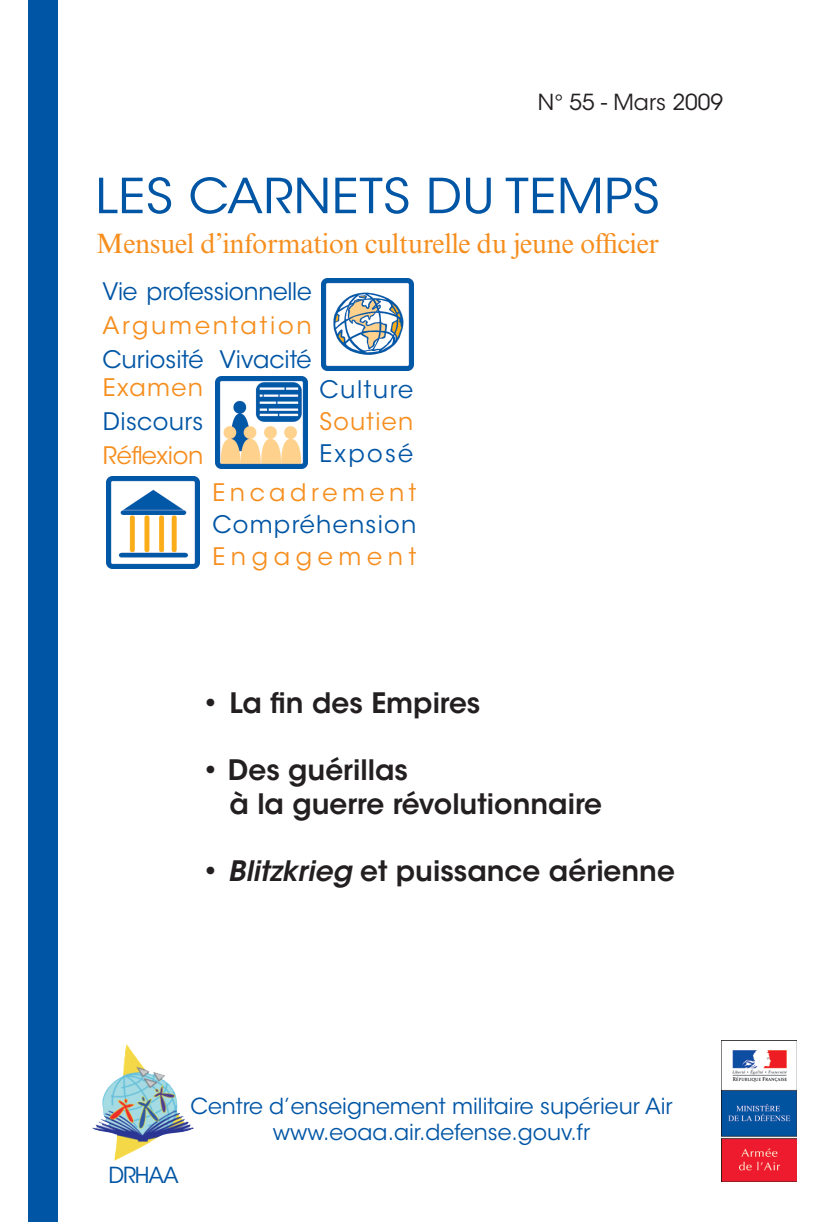
<style>
.page{position:relative;width:834px;height:1222px;background:#fff}
.page>*{position:absolute;margin:0;border:0;box-sizing:border-box;transform-origin:0 0}
.t1{font:48px "ITC Avant Garde Std";letter-spacing:.01em;color:#0155a5;scale:1.05 1}
.t2{font:600 28px/33.6px "ITC Avant Garde Std";color:#231f20}
.t3{font:28px "Times New Roman MT Std";letter-spacing:-.015em;color:#f68e1e}
.t4{font:24px "ITC Avant Garde Std";color:#0155a5}
.t5{font:24px "ITC Avant Garde Std";letter-spacing:.115em;color:#f68e1e}
.t6{font:24px "ITC Avant Garde Std";letter-spacing:.055em;color:#0155a5}
.t7{font:24px "ITC Avant Garde Std";letter-spacing:.185em;color:#f68e1e}
.t8{font:24px "ITC Avant Garde Std";letter-spacing:.235em;color:#f68e1e}
.t9{font:24px "ITC Avant Garde Std";letter-spacing:-.01em;color:#f68e1e}
.t10{font:24px "ITC Avant Garde Std";letter-spacing:.065em;color:#0155a5}
.t11{font:24px "ITC Avant Garde Std";letter-spacing:.055em;color:#f68e1e}
.t12{font:22px/26.4px "ITC Avant Garde Std";color:#0155a5;text-align:center}
.t13{font:22px "ITC Avant Garde Std";color:#231f20}
.s1{font-style:italic}
</style>
<div class="page">
<div style="left:29px;top:0;width:29px;height:1222px;background:#0155a5"></div>
<img style="left:107px;top:476px;width:92px;height:92px">
<img style="left:321px;top:279px;width:92px;height:92px">
<img style="left:215px;top:376px;width:92px;height:93px">
<img style="left:721px;top:1040px;width:75px;height:141px">
<img style="left:92px;top:1044px;width:101px;height:117px">
<p class="t13" style="left:538px;top:89px;width:186px">N° 55 - Mars 2009</p>
<h1 class="t1" style="left:95px;top:167px;width:539px">LES CARNETS DU TEMPS</h1>
<p class="t3" style="left:96px;top:227px;width:564px">Mensuel d’information culturelle du jeune officier</p>
<p class="t4" style="left:102px;top:277px;width:211px">Vie professionnelle</p>
<p class="t5" style="left:102px;top:311px;width:211px">Argumentation</p>
<p class="t4" style="left:102px;top:345px;width:211px">Curiosité Vivacité</p>
<p class="t5" style="left:103px;top:372px;width:102px">Examen</p>
<p class="t4" style="left:103px;top:406px;width:102px">Discours</p>
<p class="t9" style="left:103px;top:440px;width:102px">Réflexion</p>
<p class="t10" style="left:319px;top:374px;width:95px">Culture</p>
<p class="t11" style="left:319px;top:406px;width:95px">Soutien</p>
<p class="t4" style="left:319px;top:438px;width:95px">Exposé</p>
<p class="t7" style="left:212px;top:477px;width:205px">Encadrement</p>
<p class="t6" style="left:212px;top:509px;width:205px">Compréhension</p>
<p class="t8" style="left:212px;top:541px;width:205px">Engagement</p>
<p class="t2" style="left:201px;top:686px;width:280px">• La fin des Empires</p>
<p class="t2" style="left:229px;top:753px;width:374px;text-indent:-28px">• Des guérillas<br>à la guerre révolutionnaire</p>
<p class="t2" style="left:201px;top:854px;width:475px">• <span class="s1">Blitzkrieg</span> et puissance aérienne</p>
<p class="t12" style="left:108px;top:1162px;width:72px">DRHAA</p>
<p class="t12" style="left:190px;top:1093px;width:483px">Centre d’enseignement militaire supérieur Air www.eoaa.air.defense.gouv.fr</p>
</div>
